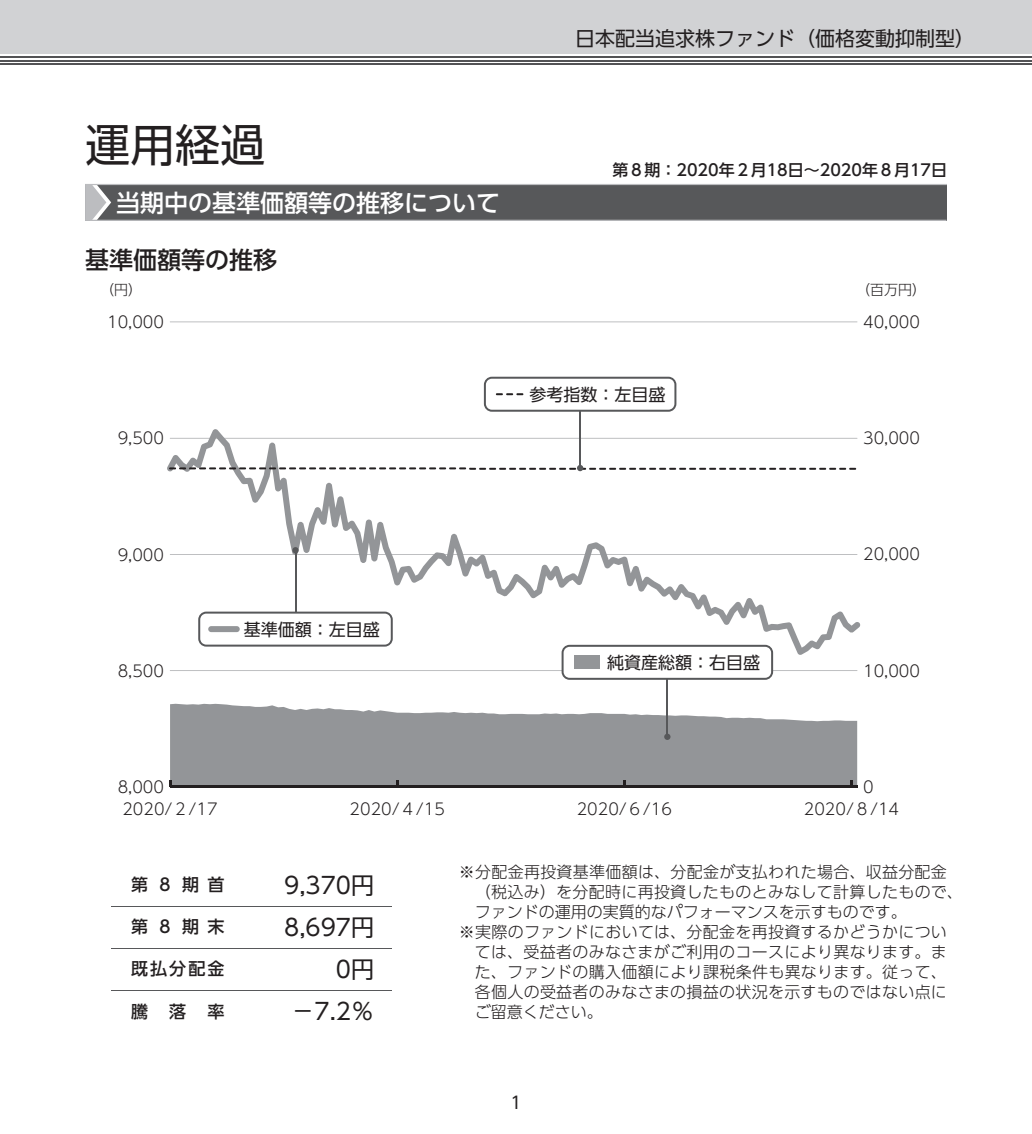
<style>
.page{position:relative;width:1032px;height:1134px;background:#fff}
.page>*{position:absolute;margin:0;border:0;box-sizing:border-box;transform-origin:0 0}
.t1{font:45px "UD Shin Go Pro Regular 90 msp RKSJ H";color:#231f20}
.t2{font:24px "UD Shin Go Pro Medium 90 msp RKSJ H";color:#fff}
.t3{font:24px "UD Shin Go Pro Medium 90 msp RKSJ H";color:#231f20}
.t4{font:23px "UD Shin Go Pro Regular 90 msp RKSJ H";color:#231f20}
.t5{font:20px "UD Shin Go Pro Regular 90 msp RKSJ H";color:#231f20}
.t6{font:17px "UD Shin Go Pro Regular 90 msp RKSJ H";color:#231f20}
.t7{font:17px "UD Shin Go Pro Medium 90 msp RKSJ H";letter-spacing:.5em;color:#231f20}
.t8{font:16px "UD Shin Go Pro Light 90 msp RKSJ H";letter-spacing:.02em;color:#231f20}
.t9{font:16px "UD Shin Go Pro Light 90 msp RKSJ H";color:#231f20}
.t10{font:16px "UD Shin Go Pro Medium 90 msp RKSJ H";color:#231f20}
.t11{font:14px "UD Shin Go Pro Light 90 msp RKSJ H";color:#231f20}
</style>
<div class="page">
<div style="left:0;top:0;width:1032px;height:54px;background:#d1d2d4"></div>
<hr style="left:0;top:63px;width:1032px;height:2px;background:#535355">
<hr style="left:0;top:60px;width:1032px;height:1px;background:#535355">
<hr style="left:0;top:56px;width:1032px;height:2px;background:#535355">
<div style="left:85px;top:184px;width:862px;height:36px;background:#57585a"></div>
<hr style="left:85px;top:220px;width:861px;height:1px;background:#bcbdc0">
<hr style="left:85px;top:184px;width:862px;height:1px;background:#bcbdc0">
<svg style="left:85px;top:185px;width:26px;height:35px"></svg>
<svg style="left:170px;top:704px;width:687px;height:77px;background:#9fa1a3"></svg>
<svg style="left:170px;top:322px;width:687px;height:1px"></svg>
<svg style="left:169px;top:781px;width:688px;height:7px;background:#616163"></svg>
<svg style="left:167px;top:429px;width:693px;height:200px"></svg>
<hr style="left:579px;top:411px;width:2px;height:57px;background:#57585a">
<svg style="left:169px;top:465px;width:687px;height:6px"></svg>
<hr style="left:667px;top:680px;width:1px;height:57px;background:#57585a">
<svg style="left:664px;top:734px;width:6px;height:6px"></svg>
<hr style="left:295px;top:550px;width:1px;height:67px;background:#57585a">
<div style="left:292px;top:547px;width:7px;height:6px;background:#57585a;border-radius:50%"></div>
<svg style="left:170px;top:612px;width:687px;height:68px"></svg>
<div style="left:208px;top:626px;width:32px;height:6px;background:#939598;border-radius:3px"></div>
<svg style="left:484px;top:377px;width:192px;height:35px"></svg>
<hr style="left:111px;top:906px;width:280px;height:1px;background:#57585a">
<hr style="left:111px;top:948px;width:280px;height:1px;background:#57585a">
<hr style="left:111px;top:990px;width:280px;height:1px;background:#57585a">
<h1 class="t1" style="left:85px;top:128px;width:181px">運用経過</h1>
<p class="t5" style="left:575px;top:31px;width:401px">日本配当追求株ファンド（価格変動抑制型）</p>
<p class="t10" style="left:612px;top:164px;width:336px">第８期：2020年２月18日～2020年８月17日</p>
<h2 class="t2" style="left:116px;top:193px;width:386px">当期中の基準価額等の推移について</h2>
<h2 class="t3" style="left:85px;top:251px;width:194px">基準価額等の推移</h2>
<p class="t11" style="left:100px;top:285px;width:43px">（円）</p>
<p class="t11" style="left:856px;top:285px;width:71px">（百万円）</p>
<p class="t8" style="left:107px;top:316px;width:58px">10,000</p>
<p class="t8" style="left:863px;top:316px;width:58px">40,000</p>
<p class="t6" style="left:529px;top:388px;width:137px">参考指数：左目盛</p>
<p class="t8" style="left:118px;top:432px;width:48px">9,500</p>
<p class="t8" style="left:863px;top:432px;width:58px">30,000</p>
<p class="t8" style="left:118px;top:548px;width:48px">9,000</p>
<p class="t8" style="left:863px;top:548px;width:58px">20,000</p>
<p class="t6" style="left:244px;top:623px;width:138px">基準価額：左目盛</p>
<p class="t8" style="left:118px;top:665px;width:48px">8,500</p>
<p class="t6" style="left:607px;top:656px;width:154px">純資産総額：右目盛</p>
<p class="t8" style="left:863px;top:665px;width:58px">10,000</p>
<p class="t8" style="left:118px;top:781px;width:48px">8,000</p>
<p class="t8" style="left:863px;top:781px;width:12px">0</p>
<p class="t8" style="left:122px;top:803px;width:97px">2020/２/17</p>
<p class="t8" style="left:349px;top:803px;width:97px">2020/４/15</p>
<p class="t8" style="left:577px;top:803px;width:97px">2020/６/16</p>
<p class="t8" style="left:804px;top:803px;width:97px">2020/８/14</p>
<p class="t7" style="left:131px;top:878px;width:95px">第８期首</p>
<h3 class="t4" style="left:284px;top:876px;width:91px">9,370円</h3>
<p class="t7" style="left:131px;top:921px;width:95px">第８期末</p>
<h3 class="t4" style="left:284px;top:918px;width:91px">8,697円</h3>
<p class="t7" style="left:131px;top:963px;width:95px">既払分配金</p>
<h3 class="t4" style="left:336px;top:960px;width:40px">0円</h3>
<p class="t7" style="left:131px;top:1005px;width:18px">騰</p>
<p class="t7" style="left:169px;top:1005px;width:18px">落</p>
<p class="t7" style="left:208px;top:1005px;width:18px">率</p>
<h3 class="t4" style="left:291px;top:1002px;width:84px">－7.2％</h3>
<p class="t8" style="left:459px;top:866px;width:489px">※分配金再投資基準価額は、分配金が支払われた場合、収益分配金</p>
<p class="t8" style="left:475px;top:886px;width:490px">（税込み）を分配時に再投資したものとみなして計算したもので、</p>
<p class="t9" style="left:475px;top:906px;width:434px">ファンドの運用の実質的なパフォーマンスを示すものです。</p>
<p class="t8" style="left:459px;top:926px;width:490px">※実際のファンドにおいては、分配金を再投資するかどうかについ</p>
<p class="t8" style="left:475px;top:946px;width:473px">ては、受益者のみなさまがご利用のコースにより異なります。ま</p>
<p class="t8" style="left:475px;top:966px;width:474px">た、ファンドの購入価額により課税条件も異なります。従って、</p>
<p class="t8" style="left:475px;top:986px;width:474px">各個人の受益者のみなさまの損益の状況を示すものではない点に</p>
<p class="t9" style="left:475px;top:1006px;width:130px">ご留意ください。</p>
<p class="t6" style="left:510px;top:1096px;width:13px">1</p>
</div>
